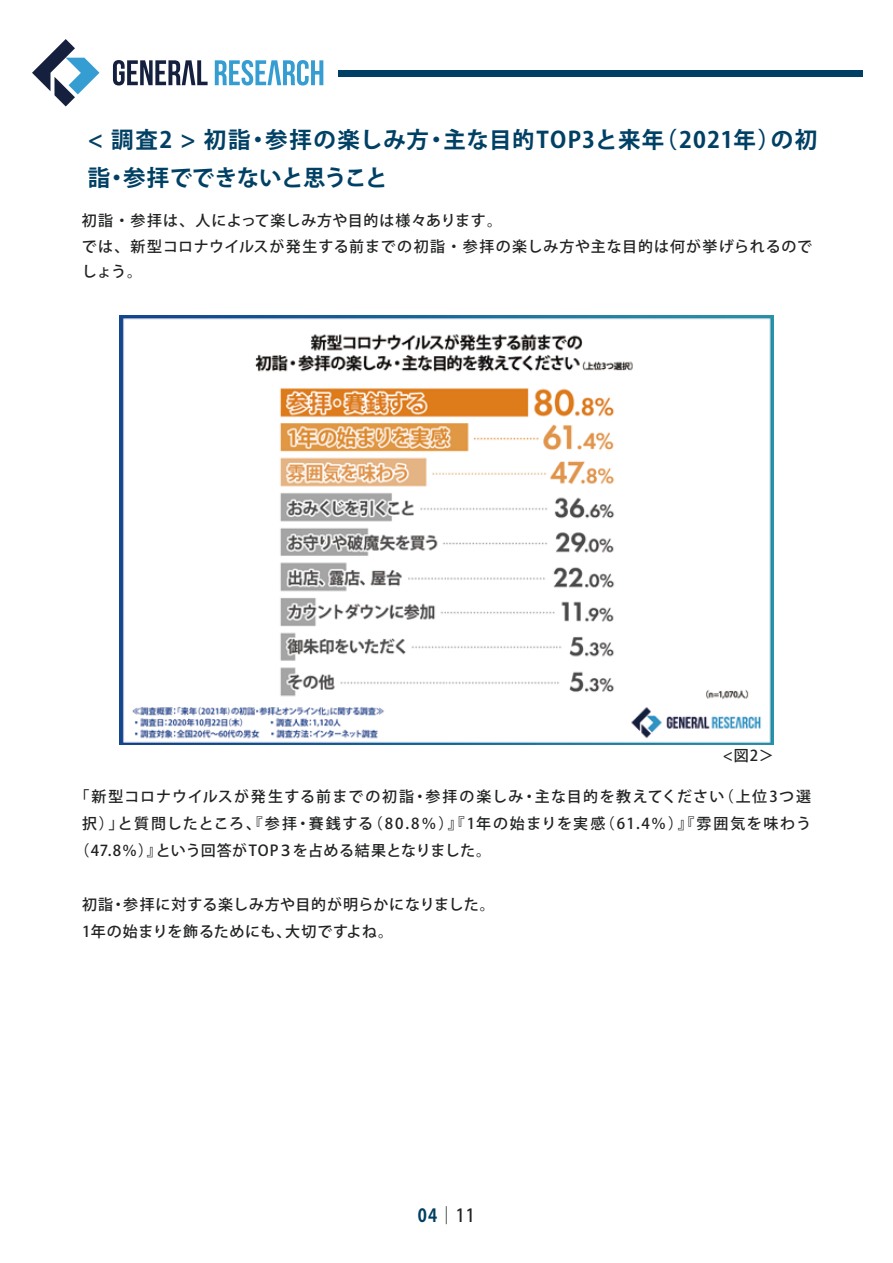
<style>
.page{position:relative;width:893px;height:1263px;background:#fff}
.page>*{position:absolute;margin:0;border:0;box-sizing:border-box;transform-origin:0 0}
.t1{font:700 22.5px/37.5px "Koz Go Pr 6 N";letter-spacing:.025em;color:#004064}
.t2{font:500 18px "Koz Go Pr 6 N";color:#1f2121;scale:.89 1}
.t3{font:500 15px/25.5px "Koz Go Pr 6 N";letter-spacing:.055em;color:#212222}
.t4{font:500 15px "Koz Go Pr 6 N";letter-spacing:.09em;color:#212222}
.t5{font:500 15px "Koz Go Pr 6 N";letter-spacing:.095em;color:#212222}
.t6{font:500 15px "Koz Go Pr 6 N";letter-spacing:.02em;color:#212222}
.s1{font-weight:700;color:#003f61}
</style>
<div class="page">
<div style="left:338px;top:70px;width:525px;height:7px;background:#004064"></div>
<svg style="left:113px;top:60px;width:95px;height:26px"></svg>
<svg style="left:215px;top:60px;width:108px;height:26px"></svg>
<svg style="left:32px;top:39px;width:67px;height:67px"></svg>
<img style="left:119px;top:315px;width:655px;height:430px">
<h1 class="t1" style="left:88px;top:122px;width:731px">&lt; 調査2 &gt; 初詣・参拝の楽しみ方・主な目的TOP3と来年（2021年）の初詣・参拝でできないと思うこと</h1>
<p class="t3" style="left:82px;top:208px;width:732px">初詣・参拝は、人によって楽しみ方や目的は様々あります。<br>では、新型コロナウイルスが発生する前までの初詣・参拝の楽しみ方や主な目的は何が挙げられるのでしょう。</p>
<p class="t3" style="left:723px;top:743px;width:53px">&lt;図2＞</p>
<p class="t5" style="left:74px;top:788px;width:738px">「新型コロナウイルスが発生する前までの初詣・参拝の楽しみ・主な目的を教えてください（上位3つ選</p>
<p class="t4" style="left:82px;top:815px;width:731px">択）」と質問したところ、『参拝・賽銭する（80.8％）』『1年の始まりを実感（61.4％）』『雰囲気を味わう</p>
<p class="t6" style="left:74px;top:842px;width:418px">（47.8％）』という回答がTOP３を占める結果となりました。</p>
<p class="t3" style="left:82px;top:891px;width:414px;line-height:27px">初詣・参拝に対する楽しみ方や目的が明らかになりました。<br>1年の始まりを飾るためにも、大切ですよね。</p>
<p class="t2" style="left:418px;top:1205px;width:65px"><span class="s1">04</span>｜11</p>
</div>
